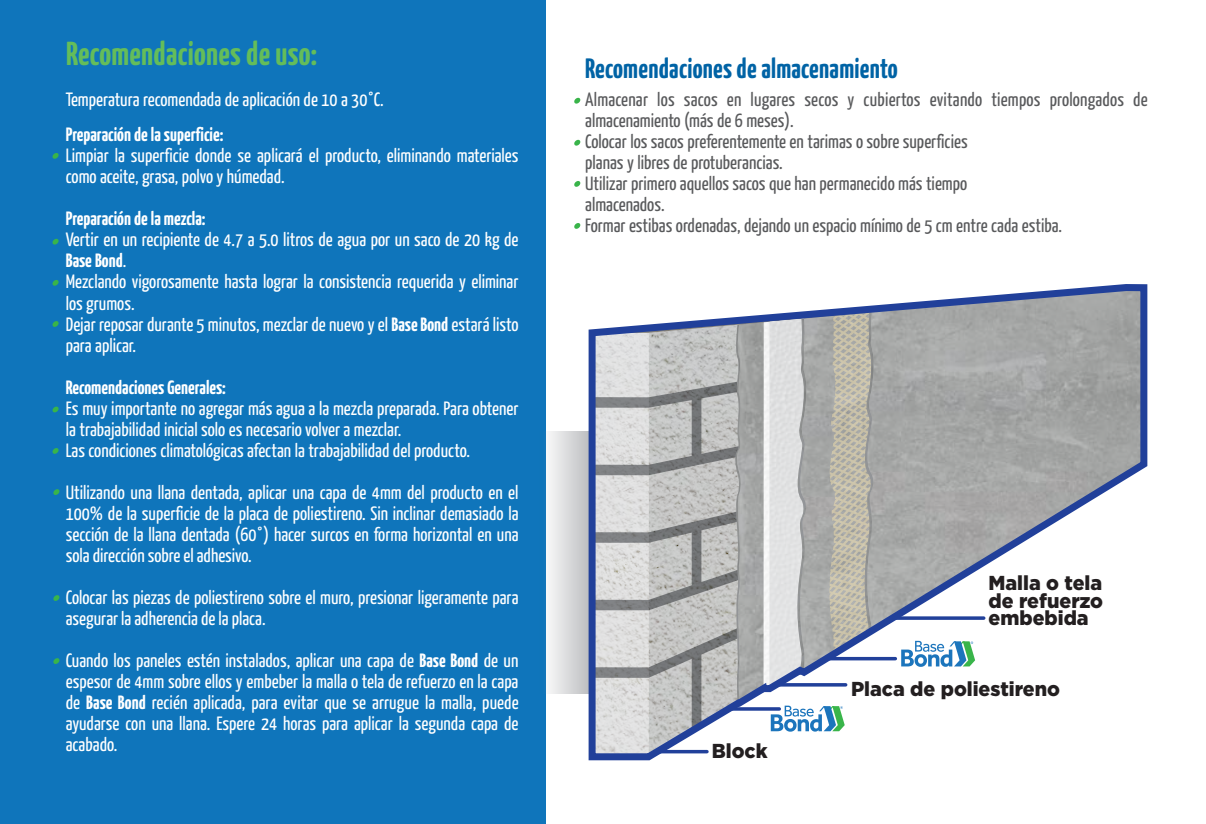
<style>
.page{position:relative;width:1206px;height:824px;background:#fff}
.page>*{position:absolute;margin:0;border:0;box-sizing:border-box;transform-origin:0 0}
.t1{font:700 33.25px "Yanone Kaffeesatz";letter-spacing:.01em;color:#64bd5a}
.t2{font:700 28px "Yanone Kaffeesatz";letter-spacing:.01em;color:#0063a5}
.t3{font:900 20.12px/17.5px "Gotham";color:#231f20;text-align:justify}
.t4{font:19.25px/21px "Yanone Kaffeesatz";color:#fff}
.t5{font:19.25px/21px "Yanone Kaffeesatz";color:#58595b}
.t6{font:700 19.25px "Yanone Kaffeesatz";color:#fff}
.s1{font-weight:700}
</style>
<div class="page">
<div style="left:0;top:0;width:546px;height:823px;background:#0f75bb"></div>
<svg style="left:574px;top:98px;width:6px;height:6px"></svg>
<svg style="left:574px;top:140px;width:6px;height:6px"></svg>
<svg style="left:574px;top:181px;width:6px;height:6px"></svg>
<svg style="left:574px;top:223px;width:6px;height:6px"></svg>
<div style="left:52px;top:153px;width:7px;height:6px;background:#39b44a;border-radius:3px"></div>
<svg style="left:52px;top:239px;width:7px;height:5px"></svg>
<div style="left:52px;top:280px;width:7px;height:6px;background:#39b44a;border-radius:3px"></div>
<div style="left:52px;top:321px;width:7px;height:6px;background:#39b44a;border-radius:3px"></div>
<svg style="left:52px;top:406px;width:7px;height:6px"></svg>
<div style="left:52px;top:448px;width:7px;height:6px;background:#39b44a;border-radius:3px"></div>
<div style="left:53px;top:489px;width:7px;height:6px;background:#39b44a;border-radius:3px"></div>
<div style="left:53px;top:595px;width:7px;height:6px;background:#39b44a;border-radius:3px"></div>
<div style="left:53px;top:658px;width:7px;height:6px;background:#39b44a;border-radius:3px"></div>
<svg style="left:550px;top:431px;width:34px;height:262px;background:#dcddde"></svg>
<svg style="left:584px;top:284px;width:564px;height:477px"></svg>
<svg style="left:592px;top:287px;width:551px;height:445px"></svg>
<svg style="left:656px;top:749px;width:51px;height:4px"></svg>
<hr style="left:728px;top:707px;width:51px;height:3px;background:#21409a">
<hr style="left:776px;top:683px;width:69px;height:3px;background:#21409a">
<hr style="left:827px;top:657px;width:68px;height:3px;background:#21409a">
<hr style="left:893px;top:616px;width:90px;height:3px;background:#21409a">
<h1 class="t1" style="left:66px;top:33px;width:252px">Recomendaciones de uso:</h1>
<p class="t4" style="left:66px;top:89px;width:319px">Temperatura recomendada de aplicación de 10 a 30°C.</p>
<p class="t6" style="left:66px;top:123px;width:159px">Preparación de la superficie:</p>
<p class="t4" style="left:66px;top:145px;width:454px">Limpiar la superficie donde se aplicará el producto, eliminando materiales como aceite, grasa, polvo y húmedad.</p>
<p class="t6" style="left:66px;top:207px;width:141px">Preparación de la mezcla:</p>
<p class="t4" style="left:66px;top:229px;width:454px">Vertir en un recipiente de 4.7 a 5.0 litros de agua por un saco de 20 kg de <span class="s1">Base Bond</span>.<br>Mezclando vigorosamente hasta lograr la consistencia requerida y eliminar los grumos.<br>Dejar reposar durante 5 minutos, mezclar de nuevo y el <span class="s1">Base Bond</span> estará listo para aplicar.</p>
<p class="t6" style="left:66px;top:375px;width:162px">Recomendaciones Generales:</p>
<p class="t4" style="left:66px;top:397px;width:454px">Es muy importante no agregar más agua a la mezcla preparada. Para obtener la trabajabilidad inicial solo es necesario volver a mezclar.<br>Las condiciones climatológicas afectan la trabajabilidad del producto.</p>
<p class="t4" style="left:66px;top:481px;width:454px;text-align:justify">Utilizando una llana dentada, aplicar una capa de 4mm del producto en el 100% de la superficie de la placa de poliestireno. Sin inclinar demasiado la sección de la llana dentada (60°) hacer surcos en forma horizontal en una sola dirección sobre el adhesivo.</p>
<p class="t4" style="left:66px;top:586px;width:454px">Colocar las piezas de poliestireno sobre el muro, presionar ligeramente para asegurar la adherencia de la placa.</p>
<p class="t4" style="left:66px;top:649px;width:454px;text-align:justify">Cuando los paneles estén instalados, aplicar una capa de <span class="s1">Base Bond</span> de un espesor de 4mm sobre ellos y embeber la malla o tela de refuerzo en la capa de <span class="s1">Base Bond</span> recién aplicada, para evitar que se arrugue la malla, puede ayudarse con una llana. Espere 24 horas para aplicar la segunda capa de acabado.</p>
<h2 class="t2" style="left:585px;top:51px;width:314px">Recomendaciones de almacenamiento</h2>
<p class="t5" style="left:585px;top:89px;width:564px">Almacenar los sacos en lugares secos y cubiertos evitando tiempos prolongados de almacenamiento (más de 6 meses).<br>Colocar los sacos preferentemente en tarimas o sobre superficies<br>planas y libres de protuberancias.<br>Utilizar primero aquellos sacos que han permanecido más tiempo<br>almacenados.<br>Formar estibas ordenadas, dejando un espacio mínimo de 5 cm entre cada estiba.</p>
<p class="t3" style="left:988px;top:573px;width:116px">Malla o tela de refuerzo embebida</p>
<p class="t3" style="left:711px;top:741px;width:57px">Block</p>
<p class="t3" style="left:851px;top:679px;width:210px">Placa de poliestireno</p>
</div>
